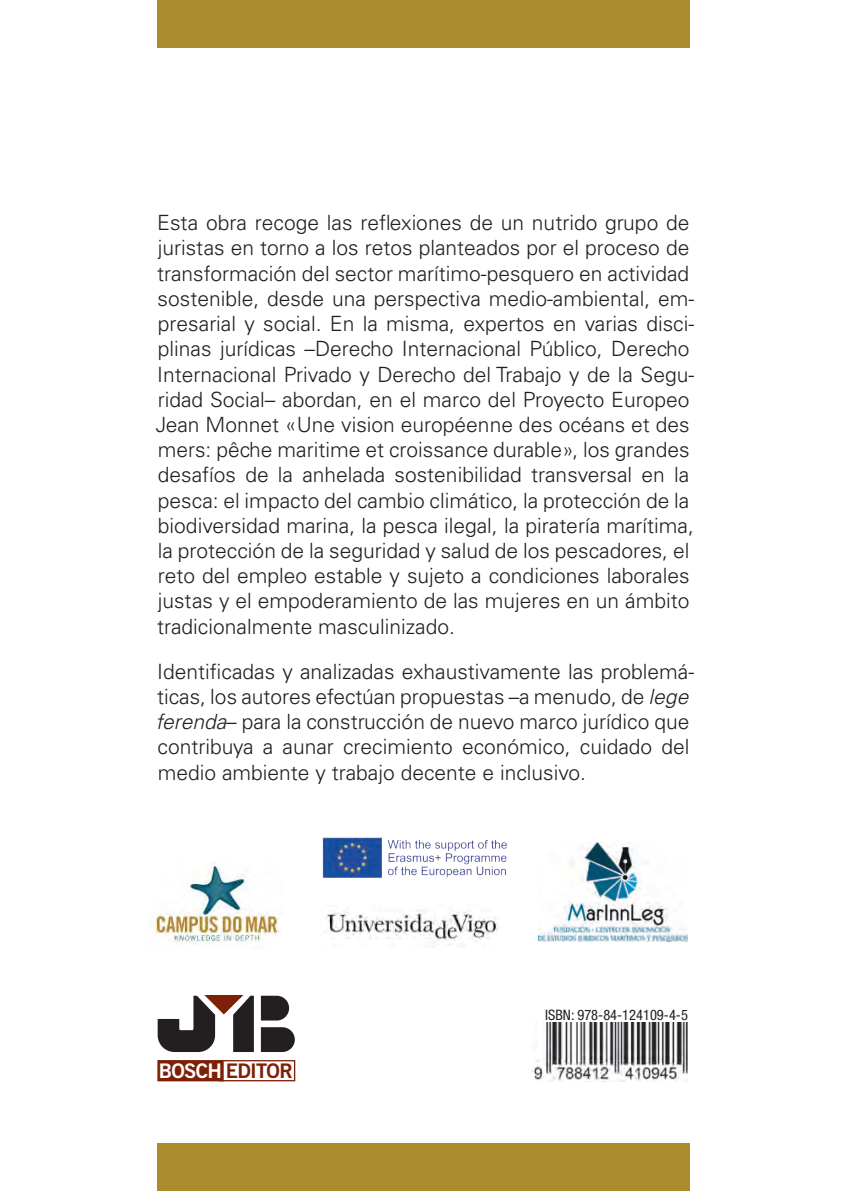
<style>
.page{position:relative;width:844px;height:1191px;background:#fff}
.page>*{position:absolute;margin:0;border:0;box-sizing:border-box;transform-origin:0 0}
.t1{font:300 21px/25.2px "Univers LT Std";color:#231f20}
.t2{font:20.12px "Trade Gothic LT Std Bd 2";letter-spacing:-.035em;color:#7e2007}
.t3{font:condensed 14.53px "Helvetica Neue LT Std";color:#231f20}
.s1{font-style:italic}
.s2{color:#fff}
</style>
<div class="page">
<img style="left:531px;top:1022px;width:156px;height:59px">
<svg style="left:157px;top:995px;width:138px;height:57px"></svg>
<div style="left:218px;top:1060px;width:77px;height:21px;border:1px solid #7e2007"></div>
<div style="left:158px;top:1060px;width:65px;height:20px;background:#7e2007"></div>
<div style="left:157px;top:1060px;width:67px;height:21px;border:1px solid #7e2007"></div>
<div style="left:157px;top:0;width:533px;height:47px;background:#aa8b2d"></div>
<div style="left:157px;top:1143px;width:533px;height:48px;background:#aa8b2d"></div>
<img style="left:151px;top:865px;width:128px;height:80px">
<img style="left:322px;top:837px;width:185px;height:41px">
<img style="left:325px;top:910px;width:174px;height:35px">
<img style="left:538px;top:842px;width:149px;height:99px">
<p class="t1" style="left:156px;top:210px;width:540px">Esta obra recoge las reflexiones de un nutrido grupo de juristas en torno a los retos planteados por el proceso de transformación del sector marítimo-pesquero en actividad sostenible, desde una perspectiva medio-ambiental, em&shy;presarial y social. En la misma, expertos en varias disci&shy;plinas jurídicas –Derecho Internacional Público, Derecho Internacional Privado y Derecho del Trabajo y de la Segu&shy;ridad Social– abordan, en el marco del Proyecto Europeo Jean Monnet «Une vision européenne des océans et des mers: pêche maritime et croissance durable», los grandes desafíos de la anhelada sostenibilidad transversal en la pesca: el impacto del cambio climático, la protección de la biodiversidad marina, la pesca ilegal, la piratería marítima, la protección de la seguridad y salud de los pescadores, el reto del empleo estable y sujeto a condiciones laborales justas y el empoderamiento de las mujeres en un ámbito tradicionalmente masculinizado.</p>
<p class="t1" style="left:156px;top:658px;width:540px">Identificadas y analizadas exhaustivamente las problemá&shy;ticas, los autores efectúan propuestas –a menudo, de <span class="s1">lege ferenda</span>– para la construcción de nuevo marco jurídico que contribuya a aunar crecimiento económico, cuidado del medio ambiente y trabajo decente e inclusivo.</p>
<p class="t2" style="left:159px;top:1058px;width:135px"><span class="s2">BOSCH</span> EDITOR</p>
<p class="t3" style="left:545px;top:1006px;width:144px">ISBN: 978-84-124109-4-5</p>
</div>
